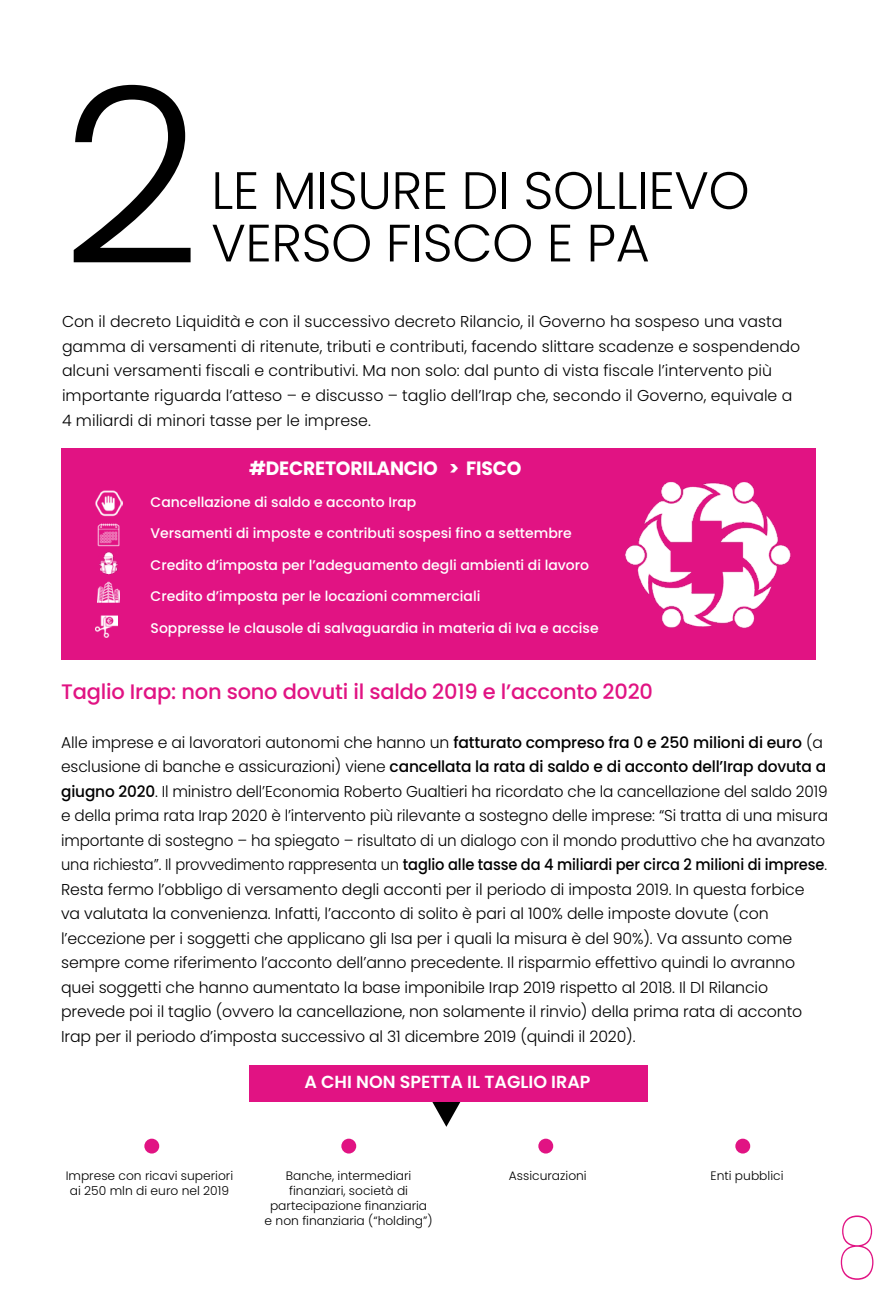
<style>
.page{position:relative;width:893px;height:1290px;background:#fff}
.page>*{position:absolute;margin:0;border:0;box-sizing:border-box;transform-origin:0 0}
.t1{font:300 245px "Poppins";color:#000}
.t2{font:100 87.5px "Poppins";color:#e11383;scale:.75 1}
.t3{font:300 52.5px/52.5px "Poppins";letter-spacing:-.01em;color:#000}
.t4{font:500 21px "Poppins";letter-spacing:-.01em;color:#e11383}
.t5{font:700 19.25px "Poppins";letter-spacing:-.01em;color:#fff}
.t6{font:600 17.5px "Poppins";color:#fff}
.t7{font:300 15.75px/24.5px "Poppins";letter-spacing:-.01em;color:#000}
.t8{font:500 14px "Poppins";color:#fff}
.t9{font:300 12.25px/14.7px "Poppins";color:#000;text-align:center}
.s1{font-weight:500}
</style>
<div class="page">
<div style="left:61px;top:448px;width:755px;height:212px;background:#e11383"></div>
<img style="left:99px;top:551px;width:19px;height:23px">
<img style="left:95px;top:490px;width:27px;height:27px">
<img style="left:97px;top:523px;width:23px;height:24px">
<img style="left:98px;top:581px;width:22px;height:22px">
<div style="left:144px;top:1138px;width:15px;height:15px;background:#e11383;border-radius:50%"></div>
<div style="left:341px;top:1138px;width:15px;height:15px;background:#e11383;border-radius:50%"></div>
<div style="left:538px;top:1138px;width:15px;height:15px;background:#e11383;border-radius:50%"></div>
<svg style="left:432px;top:1102px;width:29px;height:25px"></svg>
<div style="left:249px;top:1065px;width:398px;height:37px;background:#e11383"></div>
<div style="left:735px;top:1138px;width:15px;height:15px;background:#e11383;border-radius:50%"></div>
<img style="left:625px;top:482px;width:166px;height:146px">
<img style="left:95px;top:616px;width:22px;height:22px">
<h1 class="t1" style="left:61px;top:36px;width:142px">2</h1>
<h3 class="t3" style="left:211px;top:165px;width:540px">LE MISURE DI SOLLIEVO<br>VERSO FISCO E PA</h3>
<p class="t7" style="left:62px;top:310px;width:740px">Con il decreto Liquidità e con il successivo decreto Rilancio, il Governo ha sospeso una vasta gamma di versamenti di ritenute, tributi e contributi, facendo slittare scadenze e sospendendo alcuni versamenti fiscali e contributivi. Ma non solo: dal punto di vista fiscale l’intervento più importante riguarda l’atteso – e discusso – taglio dell’Irap che, secondo il Governo, equivale a 4 miliardi di minori tasse per le imprese.</p>
<p class="t5" style="left:249px;top:457px;width:274px">#DECRETORILANCIO &gt; FISCO</p>
<p class="t8" style="left:151px;top:493px;width:267px">Cancellazione di saldo e acconto Irap</p>
<p class="t8" style="left:151px;top:525px;width:423px">Versamenti di imposte e contributi sospesi fino a settembre</p>
<p class="t8" style="left:151px;top:556px;width:440px">Credito d’imposta per l’adeguamento degli ambienti di lavoro</p>
<p class="t8" style="left:151px;top:588px;width:331px">Credito d’imposta per le locazioni commerciali</p>
<p class="t8" style="left:151px;top:619px;width:450px">Soppresse le clausole di salvaguardia in materia di Iva e accise</p>
<h3 class="t4" style="left:61px;top:679px;width:593px">Taglio Irap: non sono dovuti il saldo 2019 e l’acconto 2020</h3>
<p class="t7" style="left:61px;top:730px;width:768px">Alle imprese e ai lavoratori autonomi che hanno un <span class="s1">fatturato compreso fra 0 e 250 milioni di euro</span> (a esclusione di banche e assicurazioni) viene <span class="s1">cancellata la rata di saldo e di acconto dell’Irap dovuta a giugno 2020</span>. Il ministro dell’Economia Roberto Gualtieri ha ricordato che la cancellazione del saldo 2019 e della prima rata Irap 2020 è l’intervento più rilevante a sostegno delle imprese: “Si tratta di una misura importante di sostegno – ha spiegato – risultato di un dialogo con il mondo produttivo che ha avanzato una richiesta”. Il provvedimento rappresenta un <span class="s1">taglio alle tasse da 4 miliardi per circa 2 milioni di imprese</span>.<br>Resta fermo l’obbligo di versamento degli acconti per il periodo di imposta 2019. In questa forbice<br>va valutata la convenienza. Infatti, l’acconto di solito è pari al 100% delle imposte dovute (con l’eccezione per i soggetti che applicano gli Isa per i quali la misura è del 90%). Va assunto come sempre come riferimento l’acconto dell’anno precedente. Il risparmio effettivo quindi lo avranno quei soggetti che hanno aumentato la base imponibile Irap 2019 rispetto al 2018. Il Dl Rilancio prevede poi il taglio (ovvero la cancellazione, non solamente il rinvio) della prima rata di acconto Irap per il periodo d’imposta successivo al 31 dicembre 2019 (quindi il 2020).</p>
<p class="t6" style="left:304px;top:1071px;width:288px">A CHI NON SPETTA IL TAGLIO IRAP</p>
<p class="t9" style="left:66px;top:1169px;width:169px">Imprese con ricavi superiori ai 250 mln di euro nel 2019</p>
<p class="t9" style="left:265px;top:1169px;width:170px">Banche, intermediari finanziari, società di partecipazione finanziaria<br>e non finanziaria (“holding”)</p>
<p class="t9" style="left:509px;top:1169px;width:79px">Assicurazioni</p>
<p class="t9" style="left:710px;top:1169px;width:74px">Enti pubblici</p>
<h2 class="t2" style="left:837px;top:1196px;width:55px">8</h2>
</div>
